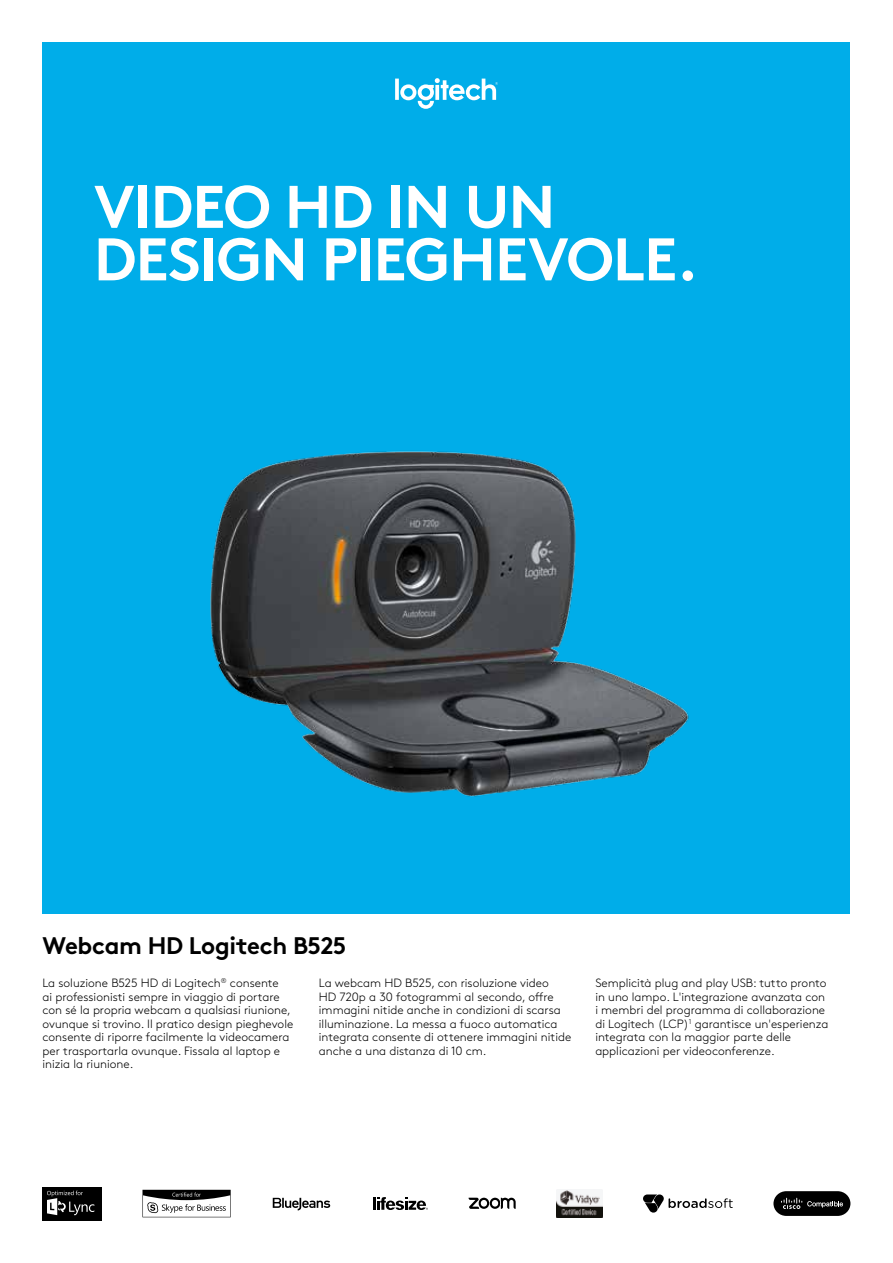
<style>
.page{position:relative;width:893px;height:1263px;background:#fff}
.page>*{position:absolute;margin:0;border:0;box-sizing:border-box;transform-origin:0 0}
.t1{font:700 60px/52.5px "Brown Pro";letter-spacing:-.015em;color:#fff}
.t2{font:700 24px "Brown Pro";letter-spacing:-.015em;color:#000}
.t3{font:300 12px/13.5px "Brown Pro";color:#000}
</style>
<div class="page">
<div style="left:43px;top:43px;width:807px;height:871px;background:#00ade9"></div>
<svg style="left:395px;top:78px;width:103px;height:31px"></svg>
<svg style="left:273px;top:1198px;width:57px;height:12px"></svg>
<svg style="left:373px;top:1197px;width:55px;height:13px"></svg>
<svg style="left:469px;top:1198px;width:47px;height:11px"></svg>
<img style="left:556px;top:1190px;width:46px;height:27px">
<svg style="left:643px;top:1194px;width:90px;height:18px"></svg>
<div style="left:43px;top:1186px;width:59px;height:34px;background:#000"></div>
<svg style="left:47px;top:1190px;width:47px;height:25px"></svg>
<svg style="left:773px;top:1191px;width:77px;height:25px;background:#272727"></svg>
<svg style="left:142px;top:1190px;width:89px;height:27px"></svg>
<img style="left:210px;top:451px;width:479px;height:346px">
<h1 class="t1" style="left:94px;top:174px;width:606px">VIDEO HD IN UN<br>DESIGN PIEGHEVOLE.</h1>
<h2 class="t2" style="left:43px;top:926px;width:305px">Webcam HD Logitech B525</h2>
<p class="t3" style="left:43px;top:975px;width:252px">La soluzione B525 HD di Logitech<sup>®</sup> consente<br>ai professionisti sempre in viaggio di portare con sé la propria webcam a qualsiasi riunione, ovunque si trovino. Il pratico design pieghevole consente di riporre facilmente la videocamera per trasportarla ovunque. Fissala al laptop e inizia la riunione.</p>
<p class="t3" style="left:319px;top:975px;width:254px">La webcam HD B525, con risoluzione video<br>HD 720p a 30 fotogrammi al secondo, offre immagini nitide anche in condizioni di scarsa illuminazione. La messa a fuoco automatica integrata consente di ottenere immagini nitide anche a una distanza di 10 cm.</p>
<p class="t3" style="left:595px;top:975px;width:235px">Semplicità plug and play USB: tutto pronto in uno lampo. L'integrazione avanzata con i membri del programma di collaborazione di Logitech (LCP)<sup>1</sup> garantisce un'esperienza integrata con la maggior parte delle applicazioni per videoconferenze.</p>
</div>
